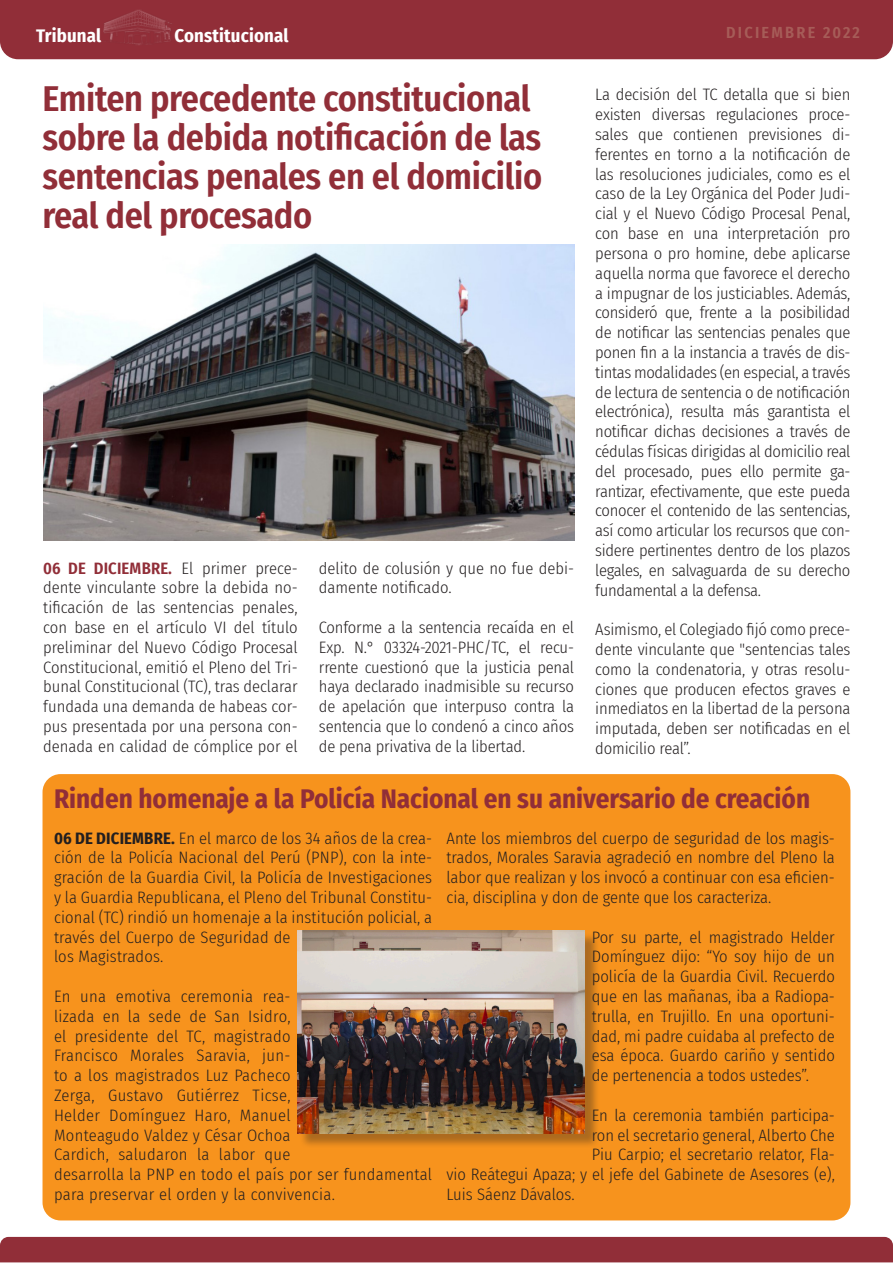
<style>
.page{position:relative;width:893px;height:1263px;background:#fff}
.page>*{position:absolute;margin:0;border:0;box-sizing:border-box;transform-origin:0 0}
.t1{font:600 36px/39px "Fira Sans Condensed";letter-spacing:-.01em;color:#912e38}
.t2{font:700 27px "Fira Sans Condensed";color:#912e38}
.t3{font:700 18.6px "Fira Sans Condensed";letter-spacing:.01em;color:#fff}
.t4{font:300 16.5px/19.8px "Fira Sans Condensed";color:#231f20;text-align:justify}
.t5{font:300 16.5px/19.8px "Fira Sans Condensed";letter-spacing:.02em;color:#231f20}
.t6{font:600 16.05px "Fira Sans Condensed";letter-spacing:.14em;color:#a65c58}
.s1{font-weight:600;color:#912e38}
.s2{font-weight:700}
</style>
<div class="page">
<div style="left:43px;top:774px;width:807px;height:446px;background:#f7931d;border-radius:18px"></div>
<div style="left:0;top:0;width:893px;height:59px;background:#912e38"></div>
<img style="left:103px;top:9px;width:71px;height:37px">
<div style="left:0;top:1237px;width:893px;height:25px;background:#912e38"></div>
<div style="left:299px;top:932px;width:300px;height:217px;background:#231f20;opacity:.35"></div>
<img style="left:298px;top:931px;width:287px;height:203px">
<img style="left:43px;top:244px;width:531px;height:296px">
<p class="t3" style="left:36px;top:20px;width:67px">Tribunal</p>
<p class="t3" style="left:175px;top:20px;width:115px">Constitucional</p>
<p class="t6" style="left:726px;top:20px;width:135px">DICIEMBRE 2022</p>
<p class="t1" style="left:43px;top:77px;width:501px">Emiten precedente constitucional sobre la debida notificación de las sentencias penales en el domicilio real del procesado</p>
<p class="t4" style="left:595px;top:85px;width:257px">La decisión del TC detalla que si bien existen diversas regulaciones proce&shy;sales que contienen previsiones di&shy;ferentes en torno a la notificación de las resoluciones judiciales, como es el caso de la Ley Orgánica del Poder Judi&shy;cial y el Nuevo Código Procesal Penal, con base en una interpretación pro persona o pro homine, debe aplicarse aquella norma que favorece el derecho a impugnar de los justiciables. Además, consideró que, frente a la posibilidad de notificar las sentencias penales que ponen fin a la instancia a través de dis&shy;tintas modalidades (en especial, a través de lectura de sentencia o de notificación electrónica), resulta más garantista el notificar dichas decisiones a través de cédulas físicas dirigidas al domicilio real del procesado, pues ello permite ga&shy;rantizar, efectivamente, que este pueda conocer el contenido de las sentencias, así como articular los recursos que con&shy;sidere pertinentes dentro de los plazos legales, en salvaguarda de su derecho fundamental a la defensa.</p>
<p class="t4" style="left:595px;top:619px;width:257px">Asimismo, el Colegiado fijó como prece&shy;dente vinculante que "sentencias tales como la condenatoria, y otras resolu&shy;ciones que producen efectos graves e inmediatos en la libertad de la persona imputada, deben ser notificadas en el domicilio real”.</p>
<p class="t4" style="left:43px;top:558px;width:256px"><span class="s1">06 DE DICIEMBRE.</span> El primer prece&shy;dente vinculante sobre la debida no&shy;tificación de las sentencias penales, con base en el artículo VI del título preliminar del Nuevo Código Procesal Constitucional, emitió el Pleno del Tri&shy;bunal Constitucional (TC), tras declarar fundada una demanda de habeas cor&shy;pus presentada por una persona con&shy;denada en calidad de cómplice por el</p>
<p class="t4" style="left:319px;top:558px;width:257px">delito de colusión y que no fue debi&shy;damente notificado.</p>
<p class="t4" style="left:319px;top:617px;width:257px">Conforme a la sentencia recaída en el Exp. N.° 03324-2021-PHC/TC, el recu&shy;rrente cuestionó que la justicia penal haya declarado inadmisible su recurso de apelación que interpuso contra la sentencia que lo condenó a cinco años de pena privativa de la libertad.</p>
<p class="t2" style="left:54px;top:776px;width:758px">Rinden homenaje a la Policía Nacional en su aniversario de creación</p>
<p class="t4" style="left:446px;top:828px;width:390px">Ante los miembros del cuerpo de seguridad de los magis&shy;trados, Morales Saravia agradeció en nombre del Pleno la labor que realizan y los invocó a continuar con esa eficien&shy;cia, disciplina y don de gente que los caracteriza.</p>
<p class="t4" style="left:592px;top:927px;width:245px">Por su parte, el magistrado Helder Domínguez dijo: “Yo soy hijo de un policía de la Guardia Civil. Recuerdo que en las mañanas, iba a Radiopa&shy;trulla, en Trujillo. En una oportuni&shy;dad, mi padre cuidaba al prefecto de esa época. Guardo cariño y sentido de pertenencia a todos ustedes”.</p>
<p class="t4" style="left:592px;top:1105px;width:245px">En la ceremonia también participa-</p>
<p class="t4" style="left:592px;top:1125px;width:245px">ron el secretario general, Alberto Che</p>
<p class="t4" style="left:592px;top:1145px;width:245px">Piu Carpio; el secretario relator, Fla-</p>
<p class="t4" style="left:446px;top:1164px;width:390px">vio Reátegui Apaza; y el jefe del Gabinete de Asesores (e),</p>
<p class="t4" style="left:446px;top:1184px;width:130px">Luis Sáenz Dávalos.</p>
<p class="t4" style="left:54px;top:828px;width:380px;text-align:left"><span class="s2">06 DE DICIEMBRE.</span> En el marco de los 34 años de la crea&shy;ción de la Policía Nacional del Perú (PNP), con la inte&shy;gración de la Guardia Civil, la Policía de Investigaciones y la Guardia Republicana, el Pleno del Tribunal Constitu&shy;cional (TC) rindió un homenaje a la institución policial, a través del Cuerpo de Seguridad de<br>los Magistrados.</p>
<p class="t5" style="left:54px;top:986px;width:380px">En una emotiva ceremonia rea-<br>lizada en la sede de San Isidro,<br>el presidente del TC, magistrado<br>Francisco Morales Saravia, jun-<br>to a los magistrados Luz Pacheco<br>Zerga, Gustavo Gutiérrez Ticse,<br>Helder Domínguez Haro, Manuel<br>Monteagudo Valdez y César Ochoa<br>Cardich, saludaron la labor que<br>desarrolla la PNP en todo el país por ser fundamental para preservar el orden y la convivencia.</p>
</div>
